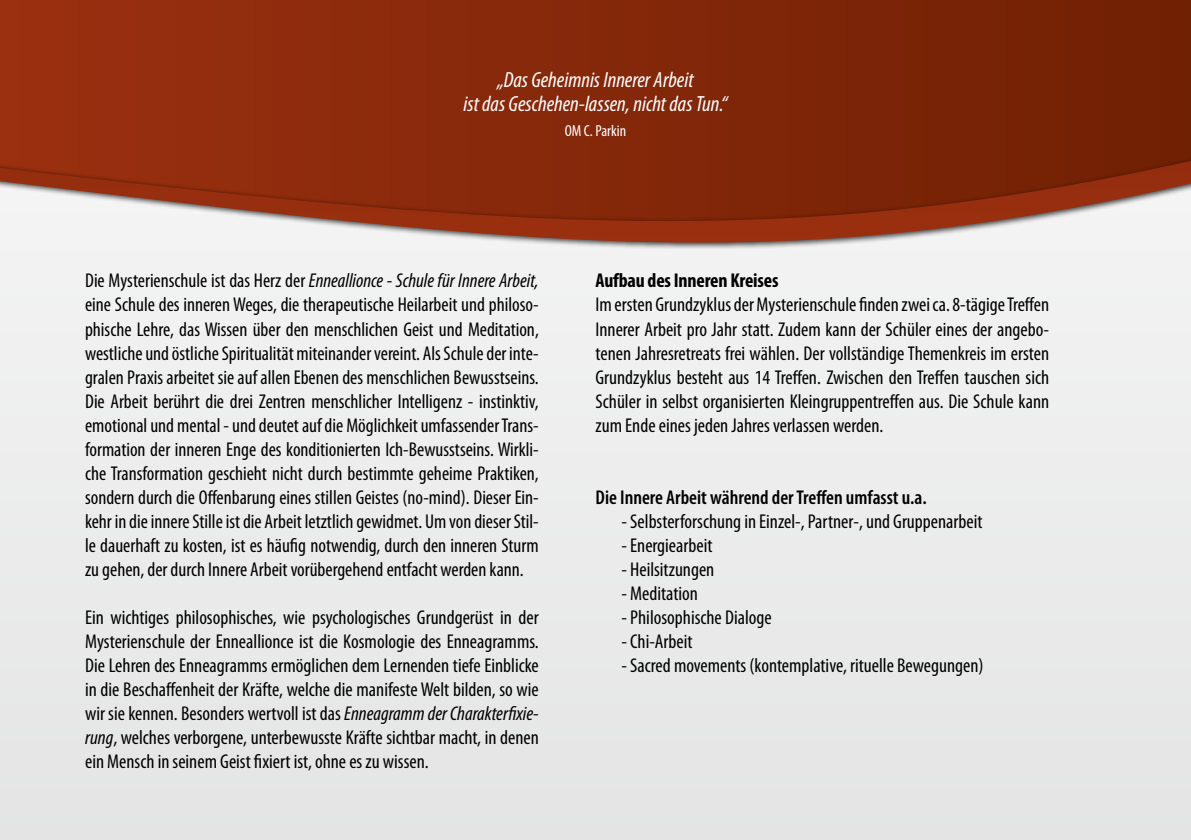
<style>
.page{position:relative;width:1191px;height:840px;background:#fff}
.page>*{position:absolute;margin:0;border:0;box-sizing:border-box;transform-origin:0 0}
.t1{font:italic condensed 22px/24px "Myriad Pro";color:#fff;text-align:center}
.t2{font:condensed 20px/24px "Myriad Pro";color:#000;text-align:justify}
.t3{font:600 condensed 20px "Myriad Pro";color:#000}
.t4{font:700 condensed 20px "Myriad Pro";letter-spacing:-.01em;color:#000}
.t5{font:condensed 16px "Myriad Pro";color:#fff}
.s1{font-style:italic}
</style>
<div class="page">
<div style="left:0;top:119px;width:1191px;height:720px;background:#ebebeb"></div>
<svg style="left:0;top:0;width:1191px;height:134px;background:#852709"></svg>
<div style="left:0;top:134px;width:1191px;height:114px;background:#000;opacity:.75"></div>
<svg style="left:0;top:161px;width:1191px;height:87px"></svg>
<p class="t1" style="left:463px;top:68px;width:265px">„Das Geheimnis Innerer Arbeit<br>ist das Geschehen-lassen, nicht das Tun.“</p>
<p class="t5" style="left:564px;top:120px;width:63px">OM C. Parkin</p>
<p class="t2" style="left:85px;top:268px;width:455px">Die Mysterienschule ist das Herz der <span class="s1">Enneallionce - Schule für Innere Arbeit, </span>eine Schule des inneren Weges, die therapeutische Heilarbeit und philoso&shy;phische Lehre, das Wissen über den menschlichen Geist und Meditation, westliche und östliche Spiritualität miteinander vereint. Als Schule der inte&shy;gralen Praxis arbeitet sie auf allen Ebenen des menschlichen Bewusstseins.<br>Die Arbeit berührt die drei Zentren menschlicher Intelligenz - instinktiv, emotional und mental - und deutet auf die Möglichkeit umfassender Trans&shy;formation der inneren Enge des konditionierten Ich-Bewusstseins. Wirkli&shy;che Transformation geschieht nicht durch bestimmte geheime Praktiken, sondern durch die Offenbarung eines stillen Geistes (no-mind). Dieser Ein&shy;kehr in die innere Stille ist die Arbeit letztlich gewidmet. Um von dieser Stil&shy;le dauerhaft zu kosten, ist es häufig notwendig, durch den inneren Sturm zu gehen, der durch Innere Arbeit vorübergehend entfacht werden kann.</p>
<p class="t2" style="left:85px;top:604px;width:455px">Ein wichtiges philosophisches, wie psychologisches Grundgerüst in der Mysterienschule der Enneallionce ist die Kosmologie des Enneagramms.<br>Die Lehren des Enneagramms ermöglichen dem Lernenden tiefe Einblicke in die Beschaffenheit der Kräfte, welche die manifeste Welt bilden, so wie wir sie kennen. Besonders wertvoll ist das <span class="s1">Enneagramm der Charakterfixie&shy;rung</span>, welches verborgene, unterbewusste Kräfte sichtbar macht, in denen ein Mensch in seinem Geist fixiert ist, ohne es zu wissen.</p>
<p class="t4" style="left:595px;top:268px;width:184px">Aufbau des Inneren Kreises</p>
<p class="t2" style="left:595px;top:292px;width:455px">Im ersten Grundzyklus der Mysterienschule finden zwei ca. 8-tägige Treffen Innerer Arbeit pro Jahr statt. Zudem kann der Schüler eines der angebo&shy;tenen Jahresretreats frei wählen. Der vollständige Themenkreis im ersten Grundzyklus besteht aus 14 Treffen. Zwischen den Treffen tauschen sich Schüler in selbst organisierten Kleingruppentreffen aus. Die Schule kann zum Ende eines jeden Jahres verlassen werden.</p>
<p class="t3" style="left:595px;top:484px;width:333px">Die Innere Arbeit während der Treffen umfasst u.a.</p>
<p class="t2" style="left:621px;top:508px;width:362px">- Selbsterforschung in Einzel-, Partner-, und Gruppenarbeit</p>
<p class="t2" style="left:621px;top:532px;width:92px">- Energiearbeit</p>
<p class="t2" style="left:621px;top:556px;width:94px">- Heilsitzungen</p>
<p class="t2" style="left:621px;top:580px;width:78px">- Meditation</p>
<p class="t2" style="left:621px;top:604px;width:152px">- Philosophische Dialoge</p>
<p class="t2" style="left:621px;top:628px;width:72px">- Chi-Arbeit</p>
<p class="t2" style="left:621px;top:652px;width:364px">- Sacred movements (kontemplative, rituelle Bewegungen)</p>
</div>
